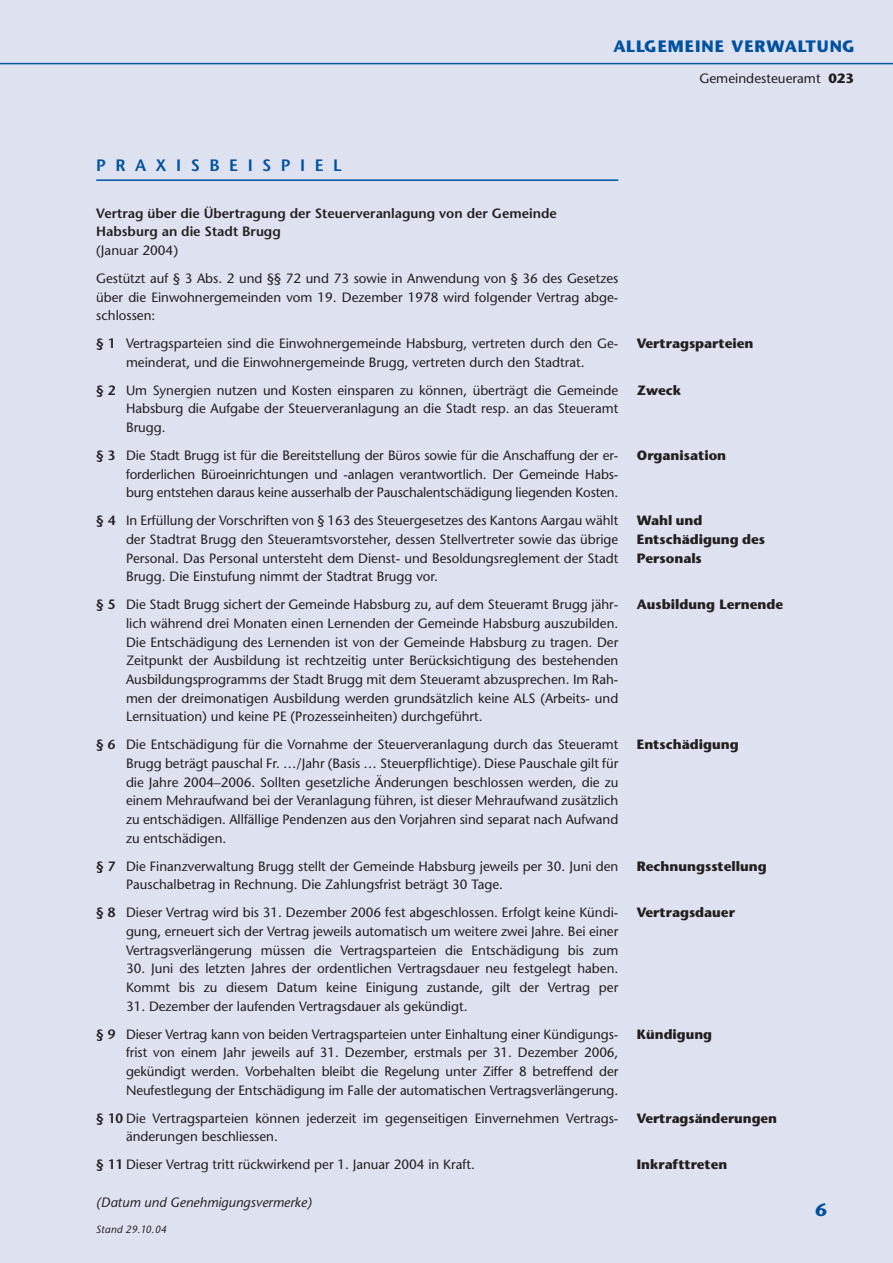
<style>
.page{position:relative;width:893px;height:1263px;background:#fff}
.page>*{position:absolute;margin:0;border:0;box-sizing:border-box;transform-origin:0 0}
.t1{font:700 18px "Stone Sans";color:#00529f}
.t2{font:700 16.5px "Stone Sans";letter-spacing:.065em;color:#00529f}
.t3{font:600 16.5px "Stone Sans";letter-spacing:.575em;color:#00529f}
.t4{font:13.5px/18.6px "Stone Sans";color:#231f1f;text-align:justify}
.t5{font:700 13.5px/18.6px "Stone Sans";color:#231f1f}
.t6{font:600 13.5px/18.6px "Stone Sans";color:#231f1f}
.t7{font:italic 13.5px "Stone Sans";color:#231f1f}
.t8{font:italic 10.5px "Stone Sans";letter-spacing:.01em;color:#231f1f}
.s1{font-weight:700}
.s2{font-weight:600}
</style>
<div class="page">
<div style="left:0;top:0;width:892px;height:1263px;background:#dee1f0"></div>
<hr style="left:96px;top:179px;width:522px;height:2px;background:#00529f">
<hr style="left:0;top:63px;width:892px;height:1px;background:#00529f">
<p class="t2" style="left:613px;top:40px;width:242px">ALLGEMEINE VERWALTUNG</p>
<p class="t4" style="left:699px;top:70px;width:156px">Gemeindesteueramt <span class="s1">023</span></p>
<p class="t3" style="left:96px;top:159px;width:247px">PRAXISBEISPIEL</p>
<p class="t6" style="left:96px;top:205px;width:462px">Vertrag über die Übertragung der Steuerveranlagung von der Gemeinde<br>Habsburg an die Stadt Brugg</p>
<p class="t4" style="left:96px;top:238px;width:523px;line-height:28px">(Januar 2004)<br>Gestützt auf § 3 Abs. 2 und §§ 72 und 73 sowie in Anwendung von § 36 des Gesetzes</p>
<p class="t4" style="left:96px;top:289px;width:523px">über die Einwohnergemeinden vom 19. Dezember 1978 wird folgender Vertrag abge&shy;schlossen:</p>
<p class="t4" style="left:96px;top:336px;width:523px;text-align:center"><span class="s2">§ 1</span> Vertragsparteien sind die Einwohnergemeinde Habsburg, vertreten durch den Ge&shy;meinderat, und die Einwohnergemeinde Brugg, vertreten durch den Stadtrat.</p>
<p class="t4" style="left:126px;top:382px;width:494px;text-indent:-30px"><span class="s2">§ 2</span> Um Synergien nutzen und Kosten einsparen zu können, überträgt die Gemeinde Habsburg die Aufgabe der Steuerveranlagung an die Stadt resp. an das Steueramt Brugg.</p>
<p class="t4" style="left:126px;top:448px;width:494px;text-indent:-30px"><span class="s2">§ 3</span> Die Stadt Brugg ist für die Bereitstellung der Büros sowie für die Anschaffung der er&shy;forderlichen Büroeinrichtungen und -anlagen verantwortlich. Der Gemeinde Habs&shy;burg entstehen daraus keine ausserhalb der Pauschalentschädigung liegenden Kosten.</p>
<p class="t4" style="left:126px;top:513px;width:494px;text-indent:-30px"><span class="s2">§ 4</span> In Erfüllung der Vorschriften von § 163 des Steuergesetzes des Kantons Aargau wählt der Stadtrat Brugg den Steueramtsvorsteher, dessen Stellvertreter sowie das übrige Personal. Das Personal untersteht dem Dienst- und Besoldungsreglement der Stadt Brugg. Die Einstufung nimmt der Stadtrat Brugg vor.</p>
<p class="t4" style="left:126px;top:597px;width:494px;text-indent:-30px"><span class="s2">§ 5</span> Die Stadt Brugg sichert der Gemeinde Habsburg zu, auf dem Steueramt Brugg jähr&shy;lich während drei Monaten einen Lernenden der Gemeinde Habsburg auszubilden.<br>Die Entschädigung des Lernenden ist von der Gemeinde Habsburg zu tragen. Der Zeitpunkt der Ausbildung ist rechtzeitig unter Berücksichtigung des bestehenden Ausbildungsprogramms der Stadt Brugg mit dem Steueramt abzusprechen. Im Rah&shy;men der dreimonatigen Ausbildung werden grundsätzlich keine ALS (Arbeits- und Lernsituation) und keine PE (Prozesseinheiten) durchgeführt.</p>
<p class="t4" style="left:126px;top:737px;width:494px;text-indent:-30px"><span class="s2">§ 6</span> Die Entschädigung für die Vornahme der Steuerveranlagung durch das Steueramt Brugg beträgt pauschal Fr. …/Jahr (Basis … Steuerpflichtige). Diese Pauschale gilt für die Jahre 2004–2006. Sollten gesetzliche Änderungen beschlossen werden, die zu einem Mehraufwand bei der Veranlagung führen, ist dieser Mehraufwand zusätzlich zu entschädigen. Allfällige Pendenzen aus den Vorjahren sind separat nach Aufwand zu entschädigen.</p>
<p class="t4" style="left:126px;top:858px;width:494px;text-indent:-30px"><span class="s2">§ 7</span> Die Finanzverwaltung Brugg stellt der Gemeinde Habsburg jeweils per 30. Juni den<br>Pauschalbetrag in Rechnung. Die Zahlungsfrist beträgt 30 Tage.</p>
<p class="t4" style="left:126px;top:905px;width:494px;text-indent:-30px"><span class="s2">§ 8</span> Dieser Vertrag wird bis 31. Dezember 2006 fest abgeschlossen. Erfolgt keine Kündi&shy;gung, erneuert sich der Vertrag jeweils automatisch um weitere zwei Jahre. Bei einer Vertragsverlängerung müssen die Vertragsparteien die Entschädigung bis zum</p>
<p class="t4" style="left:126px;top:961px;width:494px">30. Juni des letzten Jahres der ordentlichen Vertragsdauer neu festgelegt haben.<br>Kommt bis zu diesem Datum keine Einigung zustande, gilt der Vertrag per</p>
<p class="t4" style="left:96px;top:993px;width:523px;line-height:28px;text-indent:30px">31. Dezember der laufenden Vertragsdauer als gekündigt.<br><span class="s2">§ 9</span> Dieser Vertrag kann von beiden Vertragsparteien unter Einhaltung einer Kündigungs-</p>
<p class="t4" style="left:126px;top:1045px;width:494px">frist von einem Jahr jeweils auf 31. Dezember, erstmals per 31. Dezember 2006, gekündigt werden. Vorbehalten bleibt die Regelung unter Ziffer 8 betreffend der Neufestlegung der Entschädigung im Falle der automatischen Vertragsverlängerung.</p>
<p class="t4" style="left:126px;top:1110px;width:494px;text-indent:-30px"><span class="s2">§ 10</span> Die Vertragsparteien können jederzeit im gegenseitigen Einvernehmen Vertrags&shy;änderungen beschliessen.</p>
<p class="t4" style="left:96px;top:1157px;width:380px"><span class="s2">§ 11</span> Dieser Vertrag tritt rückwirkend per 1. Januar 2004 in Kraft.</p>
<p class="t7" style="left:96px;top:1197px;width:217px">(Datum und Genehmigungsvermerke)</p>
<p class="t8" style="left:96px;top:1226px;width:72px">Stand 29.10.04</p>
<p class="t5" style="left:636px;top:336px;width:118px">Vertragsparteien</p>
<p class="t5" style="left:636px;top:382px;width:46px">Zweck</p>
<p class="t5" style="left:636px;top:448px;width:91px">Organisation</p>
<p class="t5" style="left:636px;top:513px;width:130px">Wahl und<br>Entschädigung des<br>Personals</p>
<p class="t5" style="left:636px;top:597px;width:148px">Ausbildung Lernende</p>
<p class="t5" style="left:636px;top:737px;width:103px">Entschädigung</p>
<p class="t5" style="left:636px;top:858px;width:132px">Rechnungsstellung</p>
<p class="t5" style="left:636px;top:905px;width:100px">Vertragsdauer</p>
<p class="t5" style="left:636px;top:1026px;width:77px">Kündigung</p>
<p class="t5" style="left:636px;top:1110px;width:142px">Vertragsänderungen</p>
<p class="t5" style="left:636px;top:1157px;width:92px">Inkrafttreten</p>
<h1 class="t1" style="left:815px;top:1203px;width:13px">6</h1>
</div>
